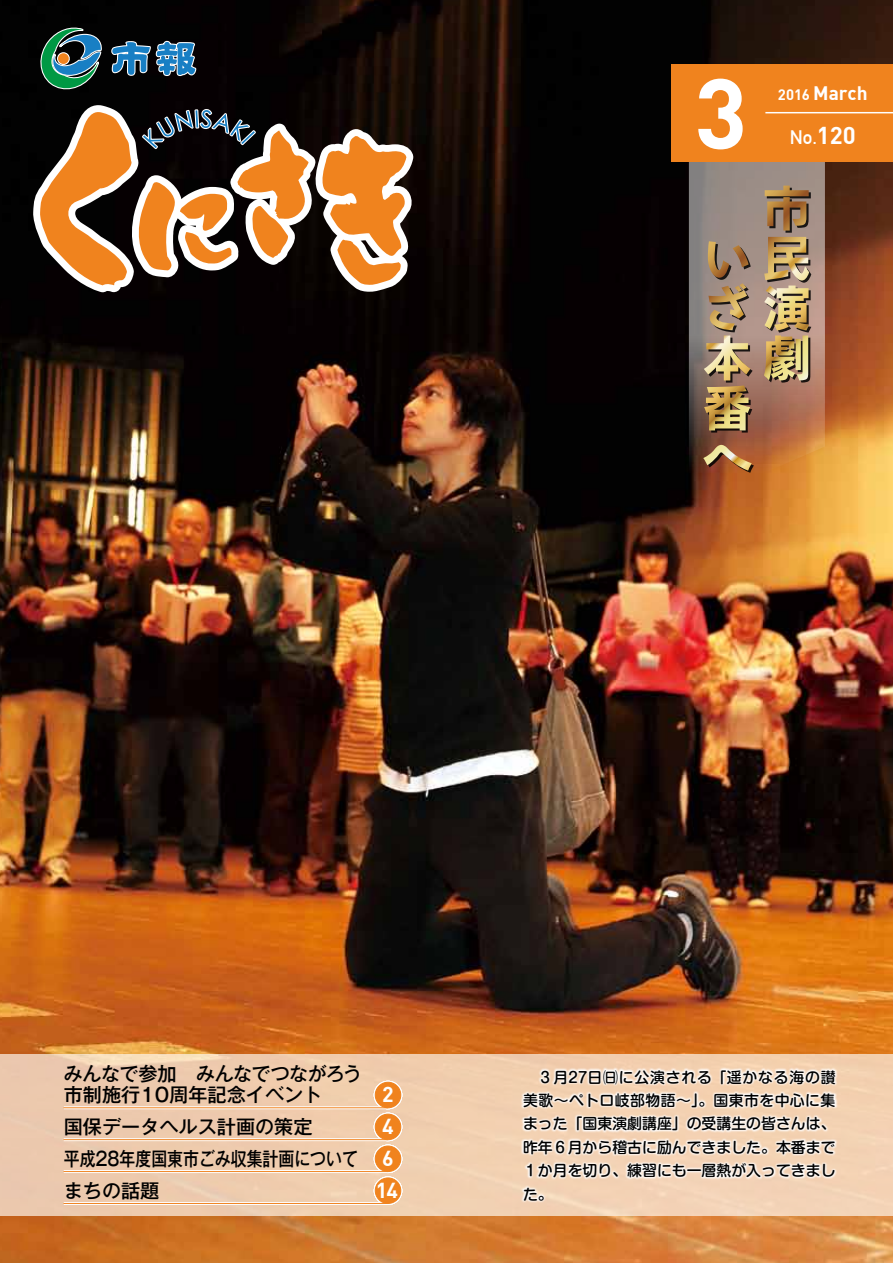
<style>
.page{position:relative;width:893px;height:1263px;background:#fff}
.page>*{position:absolute;margin:0;border:0;box-sizing:border-box;transform-origin:0 0}
.t1{font:97.8px "DIN Bold";color:#fff}
.t2{font:21.3px/32px "DIN Bold";color:#fff;text-align:center}
.t3{font:500 19.2px/32px "Gothic MB101 Pr 5";color:#000}
.t4{font:19.2px "DIN Bold";color:#fff}
.t5{font:700 19.2px "DIN Alternate";color:#fff}
.t6{font:500 14.85px/23.4px "Shin M Go Pro";color:#000;text-align:justify}
.s1{font-size:14.85px}
.s2{font-family:"DIN Bold";font-weight:400;font-size:23.85px}
</style>
<div class="page">
<img style="left:0;top:0;width:893px;height:1263px">
<div style="left:0;top:1054px;width:893px;height:162px;background:#eecbae"></div>
<hr style="left:64px;top:1106px;width:324px;height:3px;background:#fff">
<div style="left:374px;top:1081px;width:28px;height:28px;border:3px solid #fff;border-radius:50%"></div>
<hr style="left:64px;top:1107px;width:324px;height:1px;background:#f0831e">
<div style="left:375px;top:1082px;width:26px;height:26px;background:#f0831e;border-radius:50%"></div>
<div style="left:375px;top:1082px;width:26px;height:26px;border:1px solid #f0831e;border-radius:50%"></div>
<hr style="left:64px;top:1138px;width:324px;height:3px;background:#fff">
<div style="left:374px;top:1113px;width:28px;height:28px;border:3px solid #fff;border-radius:50%"></div>
<hr style="left:64px;top:1139px;width:324px;height:1px;background:#f0831e">
<div style="left:375px;top:1114px;width:26px;height:26px;background:#f0831e;border-radius:50%"></div>
<div style="left:375px;top:1114px;width:26px;height:26px;border:1px solid #f0831e;border-radius:50%"></div>
<hr style="left:64px;top:1170px;width:324px;height:3px;background:#fff">
<div style="left:374px;top:1144px;width:28px;height:29px;border:3px solid #fff;border-radius:50%"></div>
<hr style="left:64px;top:1171px;width:324px;height:1px;background:#f0831e">
<div style="left:375px;top:1146px;width:26px;height:25px;background:#f0831e;border-radius:50%"></div>
<div style="left:375px;top:1145px;width:26px;height:27px;border:1px solid #f0831e;border-radius:50%"></div>
<hr style="left:64px;top:1202px;width:324px;height:3px;background:#fff">
<div style="left:374px;top:1176px;width:28px;height:29px;border:3px solid #fff;border-radius:50%"></div>
<hr style="left:64px;top:1203px;width:324px;height:1px;background:#f0831e">
<div style="left:375px;top:1178px;width:26px;height:25px;background:#f0831e;border-radius:50%"></div>
<div style="left:375px;top:1177px;width:26px;height:27px;border:1px solid #f0831e;border-radius:50%"></div>
<svg style="left:689px;top:162px;width:136px;height:344px;background:#a37a61"></svg>
<svg style="left:25px;top:0;width:172px;height:95px;background:#172d32"></svg>
<svg style="left:33px;top:105px;width:381px;height:187px"></svg>
<div style="left:672px;top:64px;width:221px;height:98px;background:#f0831e"></div>
<hr style="left:765px;top:112px;width:128px;height:1px;background:#fff">
<img style="left:467px;top:1014px;width:424px;height:244px">
<img style="left:764px;top:186px;width:47px;height:197px">
<img style="left:704px;top:241px;width:49px;height:192px">
<svg style="left:703px;top:445px;width:51px;height:28px"></svg>
<h1 class="t1" style="left:694px;top:50px;width:55px">3</h1>
<p class="t4" style="left:778px;top:80px;width:91px"><span class="s1">2016</span> March</p>
<p class="t5" style="left:790px;top:122px;width:68px">No.<span class="s2">120</span></p>
<p class="t3" style="left:64px;top:1062px;width:300px;line-height:21.3px">みんなで参加　みんなでつながろう市制施行10周年記念イベント</p>
<p class="t3" style="left:64px;top:1109px;width:296px">国保データヘルス計画の策定<br>平成28年度国東市ごみ収集計画についてまちの話題</p>
<h2 class="t2" style="left:376px;top:1078px;width:24px">2<br>4<br>6<br>14</h2>
<p class="t6" style="left:523px;top:1063px;width:314px">　３月27日㈰に公演される「遥かなる海の讃美歌～ペトロ岐部物語～」。国東市を中心に集まった「国東演劇講座」の受講生の皆さんは、昨年６月から稽古に励んできました。本番まで１か月を切り、練習にも一層熱が入ってきました。</p>
</div>
